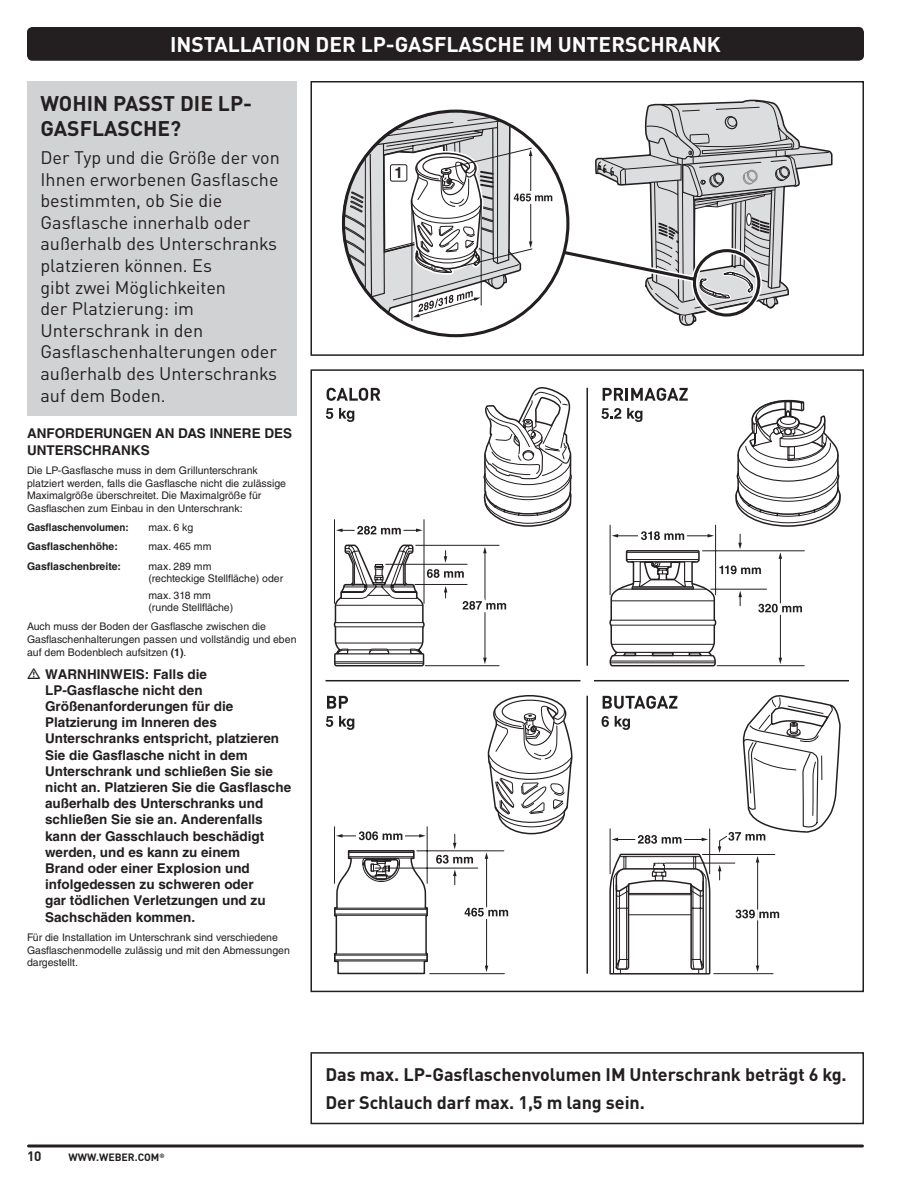
<style>
.page{position:relative;width:918px;height:1188px;background:#fff}
.page>*{position:absolute;margin:0;border:0;box-sizing:border-box;transform-origin:0 0}
.t1{font:700 21px "DIN Pro";color:#fff}
.t2{font:700 21px/25.2px "DIN Pro";color:#231f20}
.t3{font:18px/21.6px "DIN Pro";color:#231f20}
.t4{font:700 18px/28.3px "DIN Pro";letter-spacing:-.005em;color:#231f20}
.t5{font:700 15.45px "Helvetica LT Std";color:#231f20}
.t6{font:700 13.5px/16.2px "Helvetica LT Std";color:#231f20}
.t7{font:700 13.5px "DIN Pro";color:#231f20}
.t8{font:10.5px/12.6px "Helvetica LT Std";color:#231f20}
.t9{font:700 10.5px "Helvetica LT Std";color:#231f20}
.t10{font:700 10.5px "Helvetica LT Std";color:#231f20;scale:.94 1}
.t11{font:700 10.5px "DIN Pro";color:#231f20}
.s1{font-weight:700}
</style>
<div class="page">
<div style="left:27px;top:27px;width:837px;height:34px;background:#231f20;border-radius:5px"></div>
<svg style="left:28px;top:1144px;width:834px;height:4px;background:#595657"></svg>
<svg style="left:487px;top:695px;width:86px;height:140px"></svg>
<svg style="left:327px;top:696px;width:21px;height:13px"></svg>
<svg style="left:326px;top:716px;width:7px;height:11px"></svg>
<svg style="left:339px;top:716px;width:15px;height:14px"></svg>
<hr style="left:326px;top:680px;width:255px;height:1px;background:#231f20">
<svg style="left:603px;top:696px;width:74px;height:13px"></svg>
<svg style="left:602px;top:716px;width:7px;height:11px"></svg>
<svg style="left:615px;top:716px;width:15px;height:14px"></svg>
<hr style="left:594px;top:680px;width:255px;height:1px;background:#231f20">
<hr style="left:486px;top:858px;width:1px;height:109px;background:#231f20">
<svg style="left:485px;top:966px;width:3px;height:6px"></svg>
<svg style="left:485px;top:852px;width:3px;height:7px"></svg>
<hr style="left:417px;top:851px;width:87px;height:1px;background:#231f20">
<hr style="left:430px;top:973px;width:74px;height:1px;background:#231f20">
<hr style="left:375px;top:868px;width:103px;height:1px;background:#231f20">
<svg style="left:453px;top:834px;width:3px;height:15px"></svg>
<svg style="left:436px;top:855px;width:37px;height:9px"></svg>
<svg style="left:334px;top:826px;width:95px;height:149px"></svg>
<svg style="left:453px;top:870px;width:56px;height:63px"></svg>
<hr style="left:702px;top:854px;width:73px;height:1px;background:#231f20">
<hr style="left:714px;top:973px;width:59px;height:1px;background:#231f20">
<hr style="left:610px;top:829px;width:1px;height:45px;background:#231f20">
<hr style="left:709px;top:829px;width:1px;height:45px;background:#231f20">
<hr style="left:665px;top:863px;width:70px;height:1px;background:#231f20">
<hr style="left:757px;top:861px;width:1px;height:106px;background:#231f20">
<svg style="left:756px;top:966px;width:3px;height:6px"></svg>
<svg style="left:718px;top:695px;width:123px;height:185px"></svg>
<svg style="left:609px;top:830px;width:102px;height:145px"></svg>
<svg style="left:735px;top:900px;width:45px;height:31px"></svg>
<svg style="left:326px;top:387px;width:515px;height:280px"></svg>
<hr style="left:587px;top:388px;width:1px;height:278px;background:#231f20">
<hr style="left:587px;top:696px;width:1px;height:278px;background:#231f20">
<div style="left:310px;top:369px;width:554px;height:623px;border:2px solid #231f20"></div>
<div style="left:27px;top:81px;width:270px;height:334px;background:#d1d2d4"></div>
<div style="left:310px;top:1052px;width:554px;height:72px;border:2px solid #231f20"></div>
<svg style="left:342px;top:101px;width:487px;height:225px"></svg>
<div style="left:390px;top:165px;width:17px;height:16px;background:#fff;border-radius:2px"></div>
<div style="left:390px;top:164px;width:17px;height:18px;border:1px solid #231f20;border-radius:2px"></div>
<div style="left:310px;top:81px;width:554px;height:275px;border:2px solid #231f20"></div>
<h1 class="t1" style="left:170px;top:27px;width:552px">INSTALLATION DER LP-GASFLASCHE IM UNTERSCHRANK</h1>
<h1 class="t2" style="left:40px;top:88px;width:213px">WOHIN PASST DIE LP-<br>GASFLASCHE?</h1>
<p class="t3" style="left:40px;top:145px;width:241px">Der Typ und die Größe der von<br>Ihnen erworbenen Gasflasche bestimmten, ob Sie die<br>Gasflasche innerhalb oder außerhalb des Unterschranks platzieren können. Es<br>gibt zwei Möglichkeiten<br>der Platzierung: im<br>Unterschrank in den<br>Gasflaschenhalterungen oder außerhalb des Unterschranks auf dem Boden.</p>
<p class="t6" style="left:27px;top:425px;width:267px">ANFORDERUNGEN AN DAS INNERE DES<br>UNTERSCHRANKS</p>
<p class="t8" style="left:27px;top:464px;width:261px">Die LP-Gasflasche muss in dem Grillunterschrank platziert werden, falls die Gasflasche nicht die zulässige Maximalgröße überschreitet. Die Maximalgröße für Gasflaschen zum Einbau in den Unterschrank:</p>
<p class="t10" style="left:27px;top:521px;width:110px">Gasflaschenvolumen:</p>
<p class="t8" style="left:148px;top:521px;width:46px">max. 6 kg</p>
<p class="t9" style="left:27px;top:540px;width:92px">Gasflaschenhöhe:</p>
<p class="t8" style="left:148px;top:540px;width:64px">max. 465 mm</p>
<p class="t9" style="left:27px;top:560px;width:96px">Gasflaschenbreite:</p>
<p class="t8" style="left:148px;top:560px;width:136px">max. 289 mm<br>(rechteckige Stellfläche) oder</p>
<p class="t8" style="left:148px;top:588px;width:86px">max. 318 mm (runde Stellfläche)</p>
<p class="t8" style="left:27px;top:620px;width:271px">Auch muss der Boden der Gasflasche zwischen die<br>Gasflaschenhalterungen passen und vollständig und eben auf dem Bodenblech aufsitzen <span class="s1">(1)</span>.</p>
<p class="t6" style="left:45px;top:666px;width:248px">WARNHINWEIS: Falls die<br>LP-Gasflasche nicht den<br>Größenanforderungen für die<br>Platzierung im Inneren des<br>Unterschranks entspricht, platzieren<br>Sie die Gasflasche nicht in dem<br>Unterschrank und schließen Sie sie nicht an. Platzieren Sie die Gasflasche außerhalb des Unterschranks und schließen Sie sie an. Anderenfalls kann der Gasschlauch beschädigt werden, und es kann zu einem<br>Brand oder einer Explosion und infolgedessen zu schweren oder<br>gar tödlichen Verletzungen und zu<br>Sachschäden kommen.</p>
<p class="t8" style="left:27px;top:931px;width:264px">Für die Installation im Unterschrank sind verschiedene<br>Gasflaschenmodelle zulässig und mit den Abmessungen dargestellt.</p>
<h3 class="t5" style="left:394px;top:164px;width:10px">1</h3>
<p class="t7" style="left:27px;top:1145px;width:16px">10</p>
<p class="t11" style="left:69px;top:1148px;width:98px">WWW.WEBER.COM<sup>®</sup></p>
<h2 class="t4" style="left:326px;top:1058px;width:523px">Das max. LP-Gasflaschenvolumen IM Unterschrank beträgt 6 kg.<br>Der Schlauch darf max. 1,5 m lang sein.</h2>
</div>
